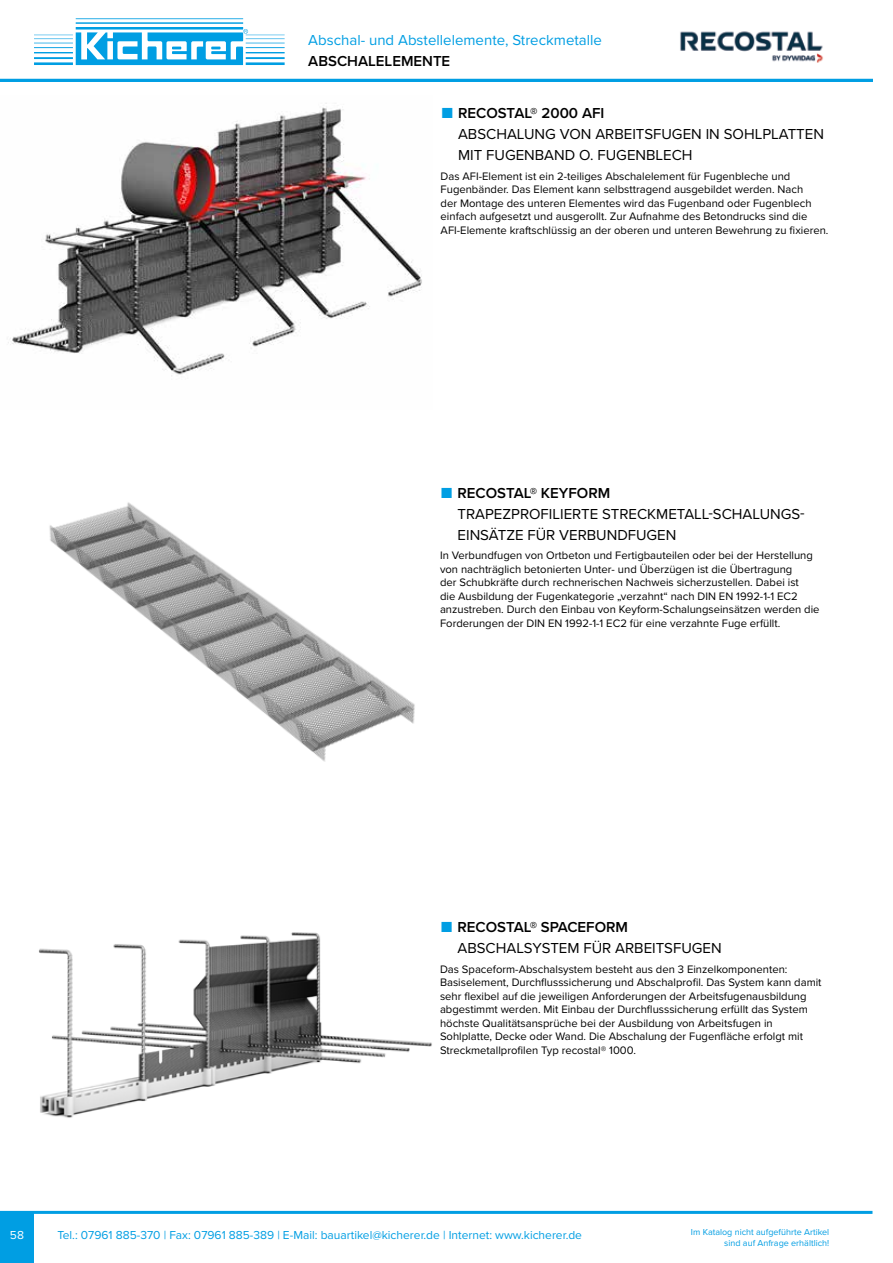
<style>
.page{position:relative;width:893px;height:1263px;background:#fff}
.page>*{position:absolute;margin:0;border:0;box-sizing:border-box;transform-origin:0 0}
.t1{font:15px/21px "Proxima Nova";color:#000}
.t2{font:600 15px "Proxima Nova";color:#000}
.t3{font:15px "Proxima Nova";color:#009ee3}
.t4{font:12px "Proxima Nova";color:#009ee3}
.t5{font:12px "Proxima Nova";color:#fff}
.t6{font:11.25px/13.5px "Proxima Nova";color:#000}
.t7{font:9px/10.8px "Proxima Nova";color:#009ee3;text-align:right}
</style>
<div class="page">
<div style="left:0;top:1211px;width:34px;height:52px;background:#009ee3"></div>
<hr style="left:0;top:1211px;width:872px;height:3px;background:#009ee3">
<img style="left:8px;top:103px;width:414px;height:273px">
<img style="left:680px;top:31px;width:143px;height:32px">
<img style="left:39px;top:932px;width:393px;height:186px">
<img style="left:49px;top:502px;width:366px;height:260px">
<svg style="left:34px;top:18px;width:251px;height:47px"></svg>
<hr style="left:0;top:79px;width:873px;height:3px;background:#009ee3">
<h1 class="t3" style="left:308px;top:29px;width:295px">Abschal- und Abstellelemente, Streckmetalle</h1>
<h1 class="t2" style="left:308px;top:49px;width:144px">ABSCHALELEMENTE</h1>
<h1 class="t2" style="left:458px;top:102px;width:148px">RECOSTAL® 2000 AFI</h1>
<h1 class="t1" style="left:458px;top:123px;width:367px">ABSCHALUNG VON ARBEITSFUGEN IN SOHLPLATTEN<br>MIT FUGENBAND O. FUGENBLECH</h1>
<p class="t6" style="left:441px;top:169px;width:389px">Das AFI-Element ist ein 2-teiliges Abschalelement für Fugenbleche und Fugenbänder. Das Element kann selbsttragend ausgebildet werden. Nach<br>der Montage des unteren Elementes wird das Fugenband oder Fugenblech einfach aufgesetzt und ausgerollt. Zur Aufnahme des Betondrucks sind die AFI-Elemente kraftschlüssig an der oberen und unteren Bewehrung zu fixieren.</p>
<h1 class="t2" style="left:458px;top:481px;width:154px">RECOSTAL® KEYFORM</h1>
<h1 class="t1" style="left:458px;top:502px;width:349px">TRAPEZPROFILIERTE STRECKMETALL-SCHALUNGS-<br>EINSÄTZE FÜR VERBUNDFUGEN</h1>
<p class="t6" style="left:440px;top:548px;width:381px">In Verbundfugen von Ortbeton und Fertigbauteilen oder bei der Herstellung von nachträglich betonierten Unter- und Überzügen ist die Übertragung<br>der Schubkräfte durch rechnerischen Nachweis sicherzustellen. Dabei ist<br>die Ausbildung der Fugenkategorie „verzahnt“ nach DIN EN 1992-1-1 EC2 anzustreben. Durch den Einbau von Keyform-Schalungseinsätzen werden die Forderungen der DIN EN 1992-1-1 EC2 für eine verzahnte Fuge erfüllt.</p>
<h1 class="t2" style="left:458px;top:916px;width:172px">RECOSTAL® SPACEFORM</h1>
<h1 class="t1" style="left:458px;top:937px;width:266px">ABSCHALSYSTEM FÜR ARBEITSFUGEN</h1>
<p class="t6" style="left:440px;top:962px;width:383px">Das Spaceform-Abschalsystem besteht aus den 3 Einzelkomponenten:<br>Basiselement, Durchflusssicherung und Abschalprofil. Das System kann damit sehr flexibel auf die jeweiligen Anforderungen der Arbeitsfugenausbildung abgestimmt werden. Mit Einbau der Durchflusssicherung erfüllt das System höchste Qualitätsansprüche bei der Ausbildung von Arbeitsfugen in Sohlplatte, Decke oder Wand. Die Abschalung der Fugenfläche erfolgt mit Streckmetallprofilen Typ recostal® 1000.</p>
<p class="t5" style="left:10px;top:1226px;width:16px">58</p>
<p class="t7" style="left:691px;top:1226px;width:140px">Im Katalog nicht aufgeführte Artikel sind auf Anfrage erhältlich!</p>
<p class="t4" style="left:57px;top:1226px;width:526px">Tel.: 07961 885-370 | Fax: 07961 885-389 | E-Mail: bauartikel@kicherer.de | Internet: www.kicherer.de</p>
</div>
